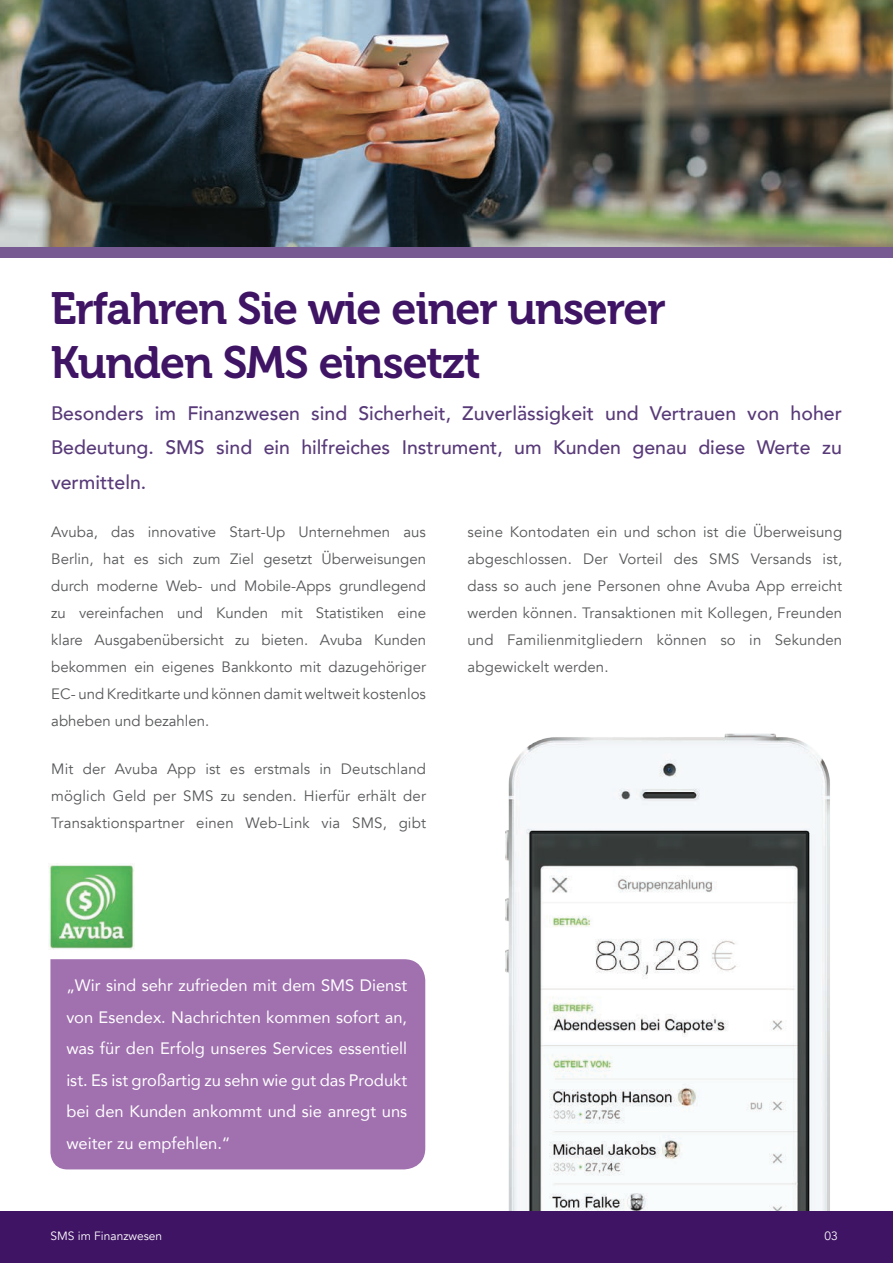
<style>
.page{position:relative;width:893px;height:1263px;background:#fff}
.page>*{position:absolute;margin:0;border:0;box-sizing:border-box;transform-origin:0 0}
.t1{font:45px/54px "Museo 700";letter-spacing:-.025em;color:#3f1464}
.t2{font:500 19.5px/34.5px "Avenir";color:#593a79;text-align:justify}
.t3{font:16.5px/31.5px "Avenir";color:#fff;text-align:justify}
.t4{font:15px/27px "Avenir";letter-spacing:.01em;color:#57585a;text-align:justify}
.t5{font:12px "Avenir";color:#fff}
</style>
<div class="page">
<div style="left:50px;top:959px;width:375px;height:210px;background:#a070af"></div>
<img style="left:499px;top:733px;width:341px;height:479px">
<div style="left:0;top:1212px;width:893px;height:51px;background:#3f1464"></div>
<div style="left:0;top:247px;width:893px;height:11px;background:#785a92"></div>
<img style="left:0;top:0;width:893px;height:247px">
<img style="left:49px;top:863px;width:85px;height:86px">
<h1 class="t1" style="left:50px;top:282px;width:617px">Erfahren Sie wie einer unserer<br>Kunden SMS einsetzt</h1>
<h2 class="t2" style="left:51px;top:394px;width:792px">Besonders im Finanzwesen sind Sicherheit, Zuverlässigkeit und Vertrauen von hoher Bedeutung. SMS sind ein hilfreiches Instrument, um Kunden genau diese Werte zu vermitteln.</h2>
<p class="t4" style="left:51px;top:518px;width:376px">Avuba, das innovative Start-Up Unternehmen aus Berlin, hat es sich zum Ziel gesetzt Überweisungen durch moderne Web- und Mobile-Apps grundlegend zu vereinfachen und Kunden mit Statistiken eine klare Ausgabenübersicht zu bieten. Avuba Kunden bekommen ein eigenes Bankkonto mit dazugehöriger EC- und Kreditkarte und können damit weltweit kostenlos abheben und bezahlen.</p>
<p class="t4" style="left:51px;top:756px;width:376px">Mit der Avuba App ist es erstmals in Deutschland möglich Geld per SMS zu senden. Hierfür erhält der Transaktionspartner einen Web-Link via SMS, gibt</p>
<p class="t4" style="left:467px;top:518px;width:376px">seine Kontodaten ein und schon ist die Überweisung abgeschlossen. Der Vorteil des SMS Versands ist, dass so auch jene Personen ohne Avuba App erreicht werden können. Transaktionen mit Kollegen, Freunden und Familienmitgliedern können so in Sekunden abgewickelt werden.</p>
<p class="t3" style="left:66px;top:969px;width:342px">„Wir sind sehr zufrieden mit dem SMS Dienst von Esendex. Nachrichten kommen sofort an, was für den Erfolg unseres Services essentiell ist. Es ist großartig zu sehn wie gut das Produkt bei den Kunden ankommt und sie anregt uns weiter zu empfehlen.“</p>
<p class="t5" style="left:50px;top:1229px;width:97px">SMS in healthcare</p>
<p class="t5" style="left:824px;top:1229px;width:15px">03</p>
<p class="t5" style="left:81px;top:1229px;width:83px">m Finanzwesen</p>
</div>
